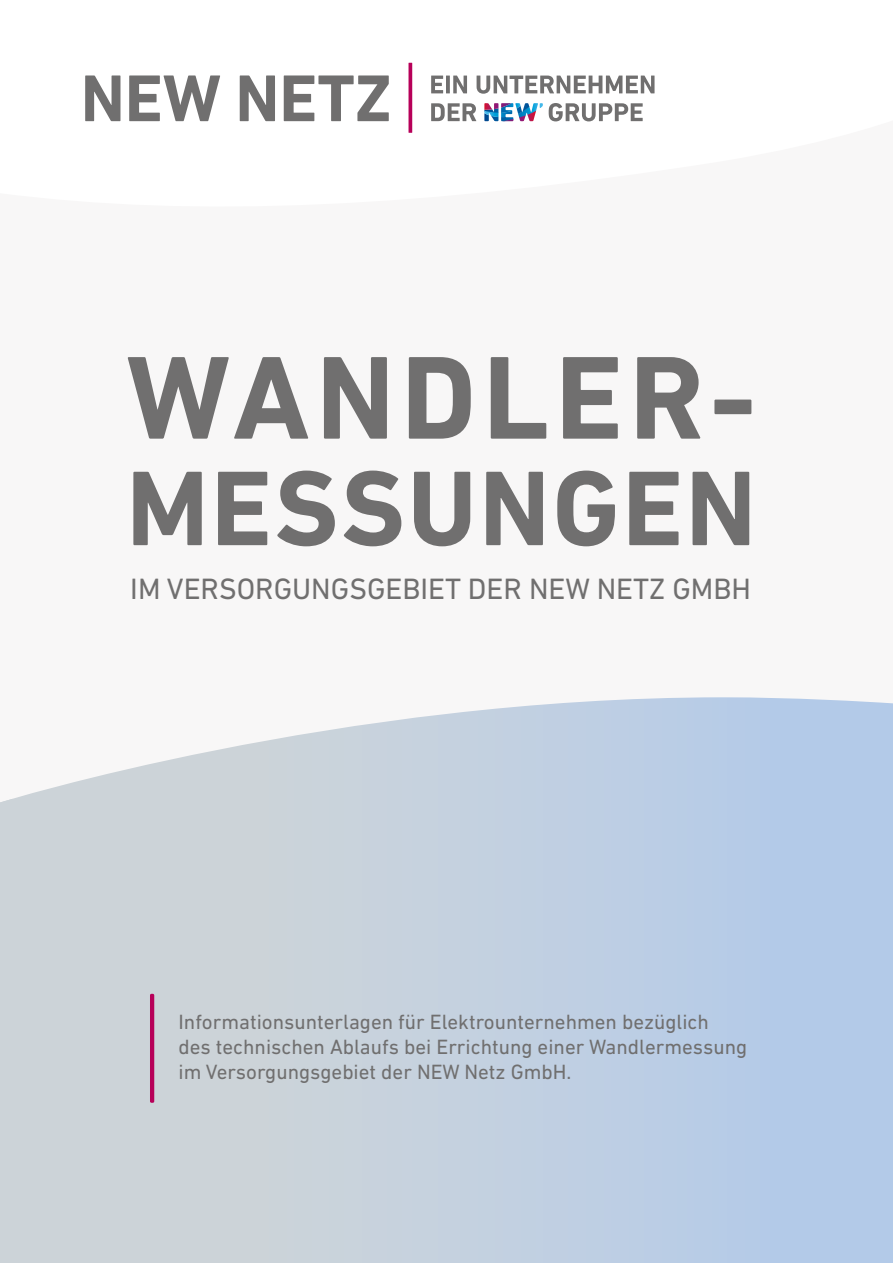
<style>
.page{position:relative;width:893px;height:1263px;background:#fff}
.page>*{position:absolute;margin:0;border:0;box-sizing:border-box;transform-origin:0 0}
.t1{font:700 119.85px "DIN Next LT Pro";letter-spacing:.055em;color:#706f6f}
.t2{font:700 108px "DIN Next LT Pro";letter-spacing:.02em;color:#706f6f}
.t3{font:29.85px "DIN Next LT Pro";color:#706f6f}
.t4{font:21px/25.2px "DIN Next LT Pro";color:#706f6f}
</style>
<div class="page">
<svg style="left:12px;top:697px;width:881px;height:566px;background:#c4d1e0"></svg>
<hr style="left:150px;top:994px;width:4px;height:109px;background:#b70059">
<div style="left:0;top:799px;width:13px;height:464px;background:#ccd3d8"></div>
<svg style="left:408px;top:63px;width:4px;height:70px"></svg>
<svg style="left:85px;top:75px;width:304px;height:46px"></svg>
<svg style="left:431px;top:76px;width:223px;height:18px"></svg>
<svg style="left:431px;top:103px;width:212px;height:18px"></svg>
<h1 class="t1" style="left:126px;top:328px;width:632px">WANDLER-</h1>
<h2 class="t2" style="left:126px;top:445px;width:631px">MESSUNGEN</h2>
<h3 class="t3" style="left:130px;top:572px;width:622px">IM VERSORGUNGSGEBIET DER NEW NETZ GMBH</h3>
<p class="t4" style="left:179px;top:1009px;width:570px">Informationsunterlagen für Elektrounternehmen bezüglich<br>des technischen Ablaufs bei Errichtung einer Wandlermessung im Versorgungsgebiet der NEW Netz GmbH.</p>
</div>
